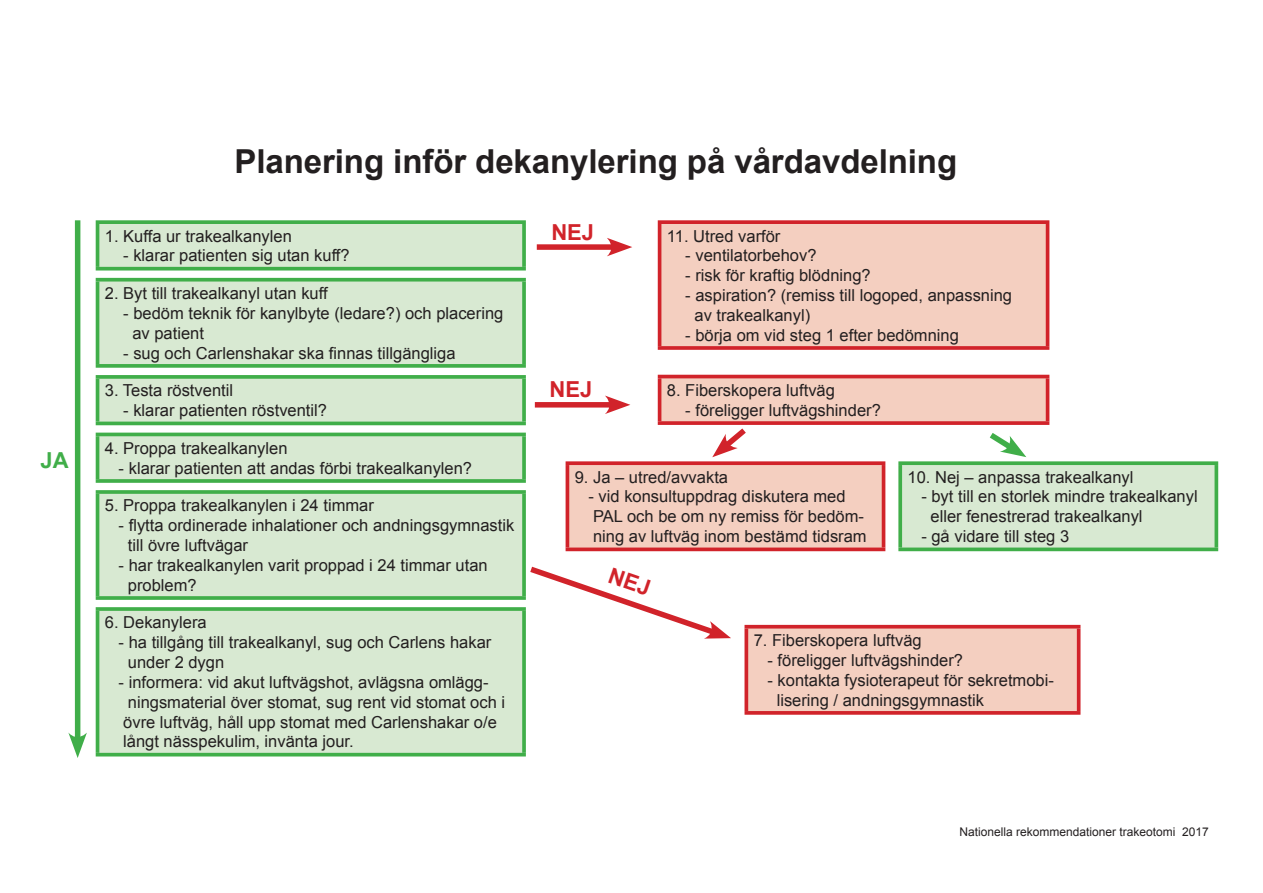
<style>
.page{position:relative;width:1263px;height:893px;background:#fff}
.page>*{position:absolute;margin:0;border:0;box-sizing:border-box;transform-origin:0 0}
.t1{font:700 33px "Arial";letter-spacing:-.005em;color:#231f20}
.t2{font:700 22.05px "Arial";color:#d1232a}
.t3{font:700 22.05px "Arial";color:#40ae49}
.t4{font:16.5px/19.8px "Arial";color:#231f20}
.t5{font:12px "Arial";color:#231f20}
</style>
<div class="page">
<div style="left:98px;top:222px;width:426px;height:47px;background:#d8e9d2"></div>
<svg style="left:96px;top:220px;width:430px;height:4px;fill:#40ae49"></svg>
<hr style="left:96px;top:224px;width:3px;height:43px;background:#40ae49">
<svg style="left:522px;top:224px;width:4px;height:43px"></svg>
<svg style="left:96px;top:267px;width:430px;height:4px;fill:#40ae49"></svg>
<div style="left:98px;top:280px;width:426px;height:86px;background:#d8e9d2"></div>
<svg style="left:96px;top:278px;width:430px;height:4px;fill:#40ae49"></svg>
<hr style="left:96px;top:282px;width:3px;height:82px;background:#40ae49">
<svg style="left:522px;top:282px;width:4px;height:82px"></svg>
<svg style="left:96px;top:364px;width:430px;height:4px;fill:#46b04f"></svg>
<div style="left:98px;top:377px;width:426px;height:46px;background:#d8e9d2"></div>
<svg style="left:96px;top:375px;width:430px;height:4px"></svg>
<hr style="left:96px;top:379px;width:3px;height:43px;background:#40ae49">
<svg style="left:522px;top:379px;width:4px;height:43px"></svg>
<hr style="left:96px;top:422px;width:430px;height:3px;background:#40ae49">
<div style="left:98px;top:434px;width:426px;height:47px;background:#d8e9d2"></div>
<hr style="left:96px;top:433px;width:430px;height:3px;background:#40ae49">
<hr style="left:96px;top:436px;width:3px;height:43px;background:#40ae49">
<svg style="left:522px;top:436px;width:4px;height:43px"></svg>
<svg style="left:96px;top:479px;width:430px;height:4px"></svg>
<div style="left:98px;top:492px;width:426px;height:106px;background:#d8e9d2"></div>
<svg style="left:96px;top:490px;width:430px;height:4px"></svg>
<hr style="left:96px;top:494px;width:3px;height:102px;background:#40ae49">
<svg style="left:522px;top:494px;width:4px;height:102px"></svg>
<svg style="left:96px;top:596px;width:428px;height:4px"></svg>
<div style="left:98px;top:609px;width:426px;height:146px;background:#d8e9d2"></div>
<svg style="left:96px;top:607px;width:428px;height:4px"></svg>
<hr style="left:96px;top:611px;width:3px;height:142px;background:#40ae49">
<svg style="left:522px;top:611px;width:4px;height:142px"></svg>
<hr style="left:96px;top:753px;width:430px;height:3px;background:#40ae49">
<div style="left:75px;top:220px;width:5px;height:523px;background:#40ae49"></div>
<svg style="left:68px;top:733px;width:19px;height:25px"></svg>
<div style="left:660px;top:222px;width:387px;height:126px;background:#f4cfc0"></div>
<svg style="left:658px;top:220px;width:391px;height:4px;fill:#d1232a"></svg>
<hr style="left:658px;top:224px;width:3px;height:122px;background:#d1232a">
<hr style="left:1046px;top:224px;width:3px;height:122px;background:#d1232a">
<svg style="left:658px;top:346px;width:391px;height:4px"></svg>
<div style="left:537px;top:244px;width:80px;height:6px;background:#d1232a"></div>
<svg style="left:607px;top:238px;width:25px;height:18px"></svg>
<div style="left:660px;top:377px;width:387px;height:46px;background:#f4cfc0"></div>
<hr style="left:658px;top:375px;width:391px;height:3px;background:#d1232a">
<hr style="left:658px;top:378px;width:3px;height:43px;background:#d1232a">
<hr style="left:1046px;top:378px;width:3px;height:43px;background:#d1232a">
<svg style="left:658px;top:421px;width:391px;height:4px"></svg>
<div style="left:535px;top:402px;width:80px;height:6px;background:#d1232a"></div>
<svg style="left:605px;top:395px;width:25px;height:19px"></svg>
<svg style="left:712px;top:423px;width:40px;height:34px"></svg>
<svg style="left:989px;top:433px;width:37px;height:24px"></svg>
<div style="left:567px;top:463px;width:316px;height:86px;background:#f4cfc0"></div>
<svg style="left:566px;top:461px;width:319px;height:4px"></svg>
<hr style="left:566px;top:465px;width:3px;height:83px;background:#d1232a">
<hr style="left:882px;top:465px;width:3px;height:83px;background:#d1232a">
<hr style="left:566px;top:548px;width:319px;height:3px;background:#d1232a">
<div style="left:900px;top:463px;width:316px;height:86px;background:#d8e9d2"></div>
<svg style="left:898px;top:461px;width:320px;height:4px"></svg>
<svg style="left:898px;top:465px;width:4px;height:83px"></svg>
<svg style="left:1214px;top:465px;width:4px;height:83px"></svg>
<hr style="left:898px;top:548px;width:320px;height:3px;background:#40ae49">
<div style="left:746px;top:627px;width:333px;height:86px;background:#f4cfc0"></div>
<hr style="left:744px;top:625px;width:336px;height:3px;background:#d1232a">
<svg style="left:744px;top:628px;width:4px;height:83px"></svg>
<hr style="left:1077px;top:628px;width:3px;height:83px;background:#d1232a">
<svg style="left:744px;top:711px;width:336px;height:4px"></svg>
<svg style="left:524px;top:562px;width:207px;height:78px"></svg>
<p class="t3" style="left:41px;top:445px;width:30px">JA</p>
<h1 class="t1" style="left:234px;top:140px;width:724px">Planering inför dekanylering på vårdavdelning</h1>
<p class="t4" style="left:105px;top:226px;width:188px">1. Kuffa ur trakealkanylen</p>
<p class="t2" style="left:551px;top:217px;width:44px">NEJ</p>
<p class="t4" style="left:667px;top:226px;width:115px">11. Utred varför</p>
<p class="t4" style="left:123px;top:246px;width:228px">- klarar patienten sig utan kuff?</p>
<p class="t4" style="left:685px;top:246px;width:133px">- ventilatorbehov?</p>
<p class="t4" style="left:685px;top:266px;width:187px">- risk för kraftig blödning?</p>
<p class="t4" style="left:105px;top:284px;width:224px">2. Byt till trakealkanyl utan kuff</p>
<p class="t4" style="left:685px;top:285px;width:328px">- aspiration? (remiss till logoped, anpassning</p>
<p class="t4" style="left:123px;top:303px;width:382px">- bedöm teknik för kanylbyte (ledare?) och placering</p>
<p class="t4" style="left:694px;top:305px;width:117px">av trakealkanyl)</p>
<p class="t4" style="left:132px;top:323px;width:73px">av patient</p>
<p class="t4" style="left:685px;top:325px;width:275px">- börja om vid steg 1 efter bedömning</p>
<p class="t4" style="left:123px;top:343px;width:334px">- sug och Carlenshakar ska finnas tillgängliga</p>
<p class="t4" style="left:105px;top:381px;width:130px">3. Testa röstventil</p>
<p class="t2" style="left:549px;top:375px;width:44px">NEJ</p>
<p class="t4" style="left:667px;top:380px;width:170px">8. Fiberskopera luftväg</p>
<p class="t4" style="left:123px;top:401px;width:205px">- klarar patienten röstventil?</p>
<p class="t4" style="left:685px;top:400px;width:197px">- föreligger luftvägshinder?</p>
<p class="t4" style="left:105px;top:438px;width:184px">4. Proppa trakealkanylen</p>
<p class="t4" style="left:119px;top:458px;width:355px">- klarar patienten att andas förbi trakealkanylen?</p>
<p class="t4" style="left:575px;top:467px;width:155px">9. Ja – utred/avvakta</p>
<p class="t4" style="left:907px;top:467px;width:227px">10. Nej – anpassa trakealkanyl</p>
<p class="t4" style="left:588px;top:487px;width:259px">- vid konsultuppdrag diskutera med</p>
<p class="t4" style="left:921px;top:487px;width:278px">- byt till en storlek mindre trakealkanyl</p>
<p class="t4" style="left:105px;top:496px;width:270px">5. Proppa trakealkanylen i 24 timmar</p>
<p class="t4" style="left:593px;top:507px;width:272px">PAL och be om ny remiss för bedöm-</p>
<p class="t4" style="left:930px;top:507px;width:214px">eller fenestrerad trakealkanyl</p>
<p class="t4" style="left:119px;top:516px;width:397px">- flytta ordinerade inhalationer och andningsgymnastik</p>
<p class="t4" style="left:593px;top:526px;width:275px">ning av luftväg inom bestämd tidsram</p>
<p class="t4" style="left:921px;top:526px;width:149px">- gå vidare till steg 3</p>
<p class="t4" style="left:128px;top:535px;width:122px">till övre luftvägar</p>
<p class="t4" style="left:128px;top:555px;width:361px;text-indent:-9px">- har trakealkanylen varit proppad i 24 timmar utan problem?</p>
<p class="t4" style="left:105px;top:613px;width:103px">6. Dekanylera</p>
<p class="t4" style="left:119px;top:633px;width:374px">- ha tillgång till trakealkanyl, sug och Carlens hakar</p>
<p class="t4" style="left:754px;top:630px;width:170px">7. Fiberskopera luftväg</p>
<p class="t4" style="left:128px;top:652px;width:98px">under 2 dygn</p>
<p class="t4" style="left:767px;top:650px;width:197px">- föreligger luftvägshinder?</p>
<p class="t4" style="left:119px;top:672px;width:371px">- informera: vid akut luftvägshot, avlägsna omlägg-</p>
<p class="t4" style="left:767px;top:670px;width:288px">- kontakta fysioterapeut för sekretmobi-</p>
<p class="t4" style="left:128px;top:692px;width:379px">ningsmaterial över stomat, sug rent vid stomat och i</p>
<p class="t4" style="left:777px;top:690px;width:209px">lisering / andningsgymnastik</p>
<p class="t4" style="left:123px;top:712px;width:375px">övre luftväg, håll upp stomat med Carlenshakar o/e långt nässpekulim, invänta jour.</p>
<p class="t5" style="left:959px;top:824px;width:251px">Nationella rekommendationer trakeotomi 2017</p>
</div>
